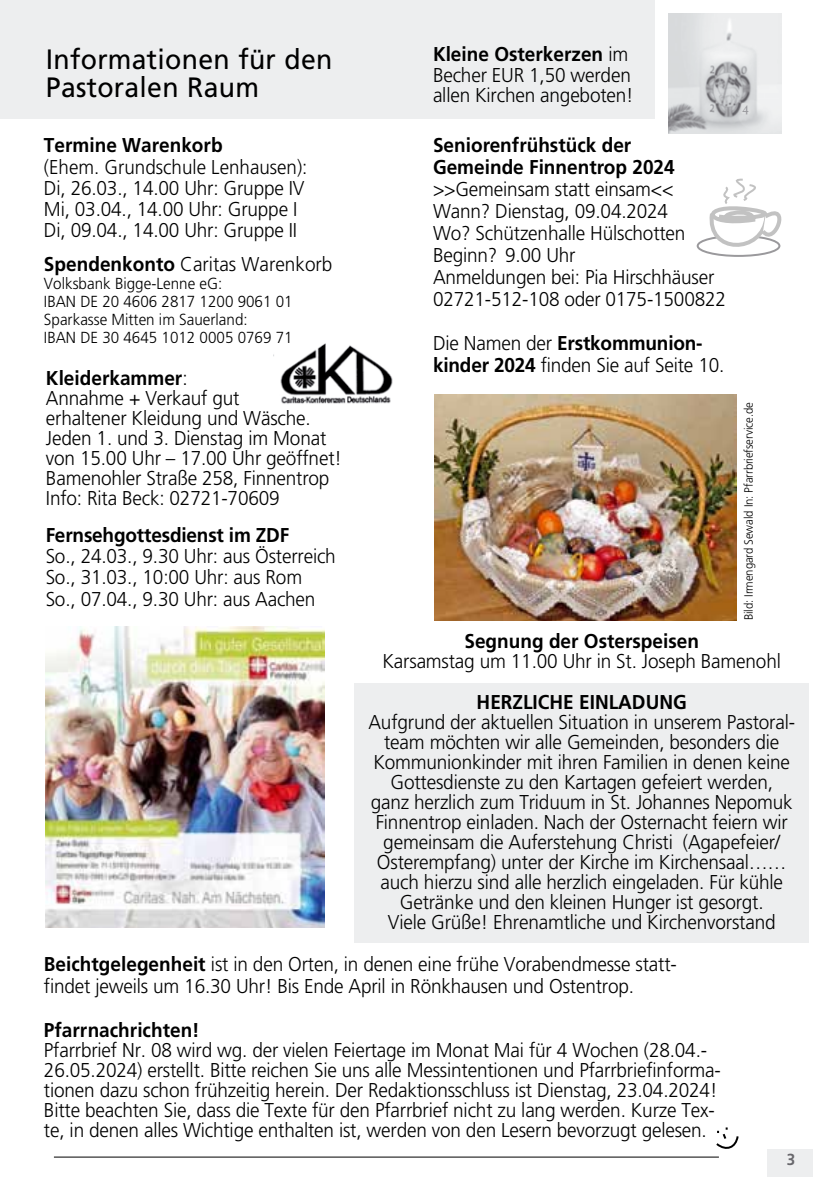
<style>
.page{position:relative;width:840px;height:1191px;background:#fff}
.page>*{position:absolute;margin:0;border:0;box-sizing:border-box;transform-origin:0 0}
.t1{font:28px/28px "Frutiger";letter-spacing:.01em;color:#000;scale:.95 1}
.t2{font:300 20px/20px "Frutiger";letter-spacing:-.01em;color:#000;scale:.95 1}
.t3{font:700 20px/22px "Frutiger";color:#000;scale:.95 1}
.t4{font:300 20px/21px "Frutiger";letter-spacing:-.01em;color:#000;scale:.94 1}
.t5{font:300 16px/18px "Frutiger";color:#000;scale:.95 1}
.t6{font:700 16px "Frutiger";color:#68676c;scale:.95 1}
.t7{font:14px "Athelas";color:#98989c;scale:.93 1}
.t8{font:300 12px "Frutiger";letter-spacing:-.01em;color:#000;scale:.95 1}
.s1{font-weight:700}
</style>
<div class="page">
<div style="left:766px;top:1148px;width:45px;height:28px;background:#edeeef"></div>
<div style="left:0;top:0;width:653px;height:119px;background:#edeeef"></div>
<div style="left:354px;top:683px;width:454px;height:260px;background:#edeeef"></div>
<img style="left:273px;top:343px;width:120px;height:61px">
<hr style="left:54px;top:1156px;width:664px;height:1px;background:#000">
<div style="left:696px;top:235px;width:84px;height:22px;border:2px solid #818084;border-radius:50%"></div>
<svg style="left:698px;top:178px;width:84px;height:77px"></svg>
<img style="left:45px;top:626px;width:279px;height:301px">
<img style="left:434px;top:395px;width:302px;height:226px">
<img style="left:668px;top:14px;width:112px;height:119px">
<div style="left:741px;top:103px;width:9px;height:11px;background:#dddfe0;border-radius:2px"></div>
<svg style="left:716px;top:1127px;width:23px;height:22px"></svg>
<h1 class="t1" style="left:46px;top:45px;width:303px">Informationen für den<br>Pastoralen Raum</h1>
<p class="t3" style="left:44px;top:133px;width:189px">Termine Warenkorb</p>
<p class="t4" style="left:44px;top:156px;width:282px">(Ehem. Grundschule Lenhausen):<br>Di, 26.03., 14.00 Uhr: Gruppe IV<br>Mi, 03.04., 14.00 Uhr: Gruppe I<br>Di, 09.04., 14.00 Uhr: Gruppe II</p>
<p class="t2" style="left:44px;top:254px;width:305px"><span class="s1">Spendenkonto</span> Caritas Warenkorb</p>
<p class="t5" style="left:44px;top:274px;width:263px">Volksbank Bigge-Lenne eG:<br>IBAN DE 20 4606 2817 1200 9061 01<br>Sparkasse Mitten im Sauerland:<br>IBAN DE 30 4645 1012 0005 0769 71</p>
<p class="t2" style="left:46px;top:368px;width:313px"><span class="s1">Kleiderkammer</span>:<br>Annahme + Verkauf gut<br>erhaltener Kleidung und Wäsche.<br>Jeden 1. und 3. Dienstag im Monat von 15.00 Uhr – 17.00 Uhr geöffnet!<br>Bamenohler Straße 258, Finnentrop<br>Info: Rita Beck: 02721-70609</p>
<p class="t3" style="left:46px;top:524px;width:258px">Fernsehgottesdienst im ZDF</p>
<p class="t2" style="left:46px;top:545px;width:307px;line-height:21.6px">So., 24.03., 9.30 Uhr: aus Österreich<br>So., 31.03., 10:00 Uhr: aus Rom<br>So., 07.04., 9.30 Uhr: aus Aachen</p>
<p class="t2" style="left:433px;top:44px;width:212px"><span class="s1">Kleine Osterkerzen</span> im<br>Becher EUR 1,50 werden allen Kirchen angeboten!</p>
<p class="t3" style="left:433px;top:133px;width:256px">Seniorenfrühstück der<br>Gemeinde Finnentrop 2024</p>
<p class="t2" style="left:433px;top:178px;width:310px;line-height:22px">&gt;&gt;Gemeinsam statt einsam&lt;&lt;<br>Wann? Dienstag, 09.04.2024<br>Wo? Schützenhalle Hülschotten<br>Beginn? 9.00 Uhr<br>Anmeldungen bei: Pia Hirschhäuser<br>02721-512-108 oder 0175-1500822</p>
<p class="t2" style="left:433px;top:332px;width:308px;line-height:22px">Die Namen der <span class="s1">Erstkommunion&shy;kinder 2024</span> finden Sie auf Seite 10.</p>
<p class="t7" style="left:742px;top:96px;width:8px">4</p>
<p class="t8" style="left:741px;top:620px;width:231px;rotate:-90deg">Bild: Irmengard Sewald In: Pfarrbriefservice.de</p>
<p class="t3" style="left:464px;top:630px;width:248px">Segnung der Osterspeisen</p>
<p class="t2" style="left:382px;top:651px;width:420px">Karsamstag um 11.00 Uhr in St. Joseph Bamenohl</p>
<p class="t3" style="left:476px;top:691px;width:223px">HERZLICHE EINLADUNG</p>
<p class="t2" style="left:368px;top:712px;width:450px;text-align:center">Aufgrund der aktuellen Situation in unserem Pastoral&shy;team möchten wir alle Gemeinden, besonders die Kommunionkinder mit ihren Familien in denen keine Gottesdienste zu den Kartagen gefeiert werden,<br>ganz herzlich zum Triduum in St. Johannes Nepomuk Finnentrop einladen. Nach der Osternacht feiern wir gemeinsam die Auferstehung Christi (Agapefeier/ Osterempfang) unter der Kirche im Kirchensaal…… auch hierzu sind alle herzlich eingeladen. Für kühle Getränke und den kleinen Hunger ist gesorgt.<br>Viele Grüße! Ehrenamtliche und Kirchenvorstand</p>
<p class="t2" style="left:44px;top:953px;width:667px;line-height:22px"><span class="s1">Beichtgelegenheit</span> ist in den Orten, in denen eine frühe Vorabendmesse statt&shy;findet jeweils um 16.30 Uhr! Bis Ende April in Rönkhausen und Ostentrop.</p>
<p class="t3" style="left:44px;top:1018px;width:165px">Pfarrnachrichten!</p>
<p class="t2" style="left:44px;top:1040px;width:713px">Pfarrbrief Nr. 08 wird wg. der vielen Feiertage im Monat Mai für 4 Wochen (28.04.- 26.05.2024) erstellt. Bitte reichen Sie uns alle Messintentionen und Pfarrbriefinforma&shy;tionen dazu schon frühzeitig herein. Der Redaktionsschluss ist Dienstag, 23.04.2024!<br>Bitte beachten Sie, dass die Texte für den Pfarrbrief nicht zu lang werden. Kurze Tex&shy;te, in denen alles Wichtige enthalten ist, werden von den Lesern bevorzugt gelesen.</p>
<p class="t6" style="left:786px;top:1150px;width:10px">3</p>
</div>
